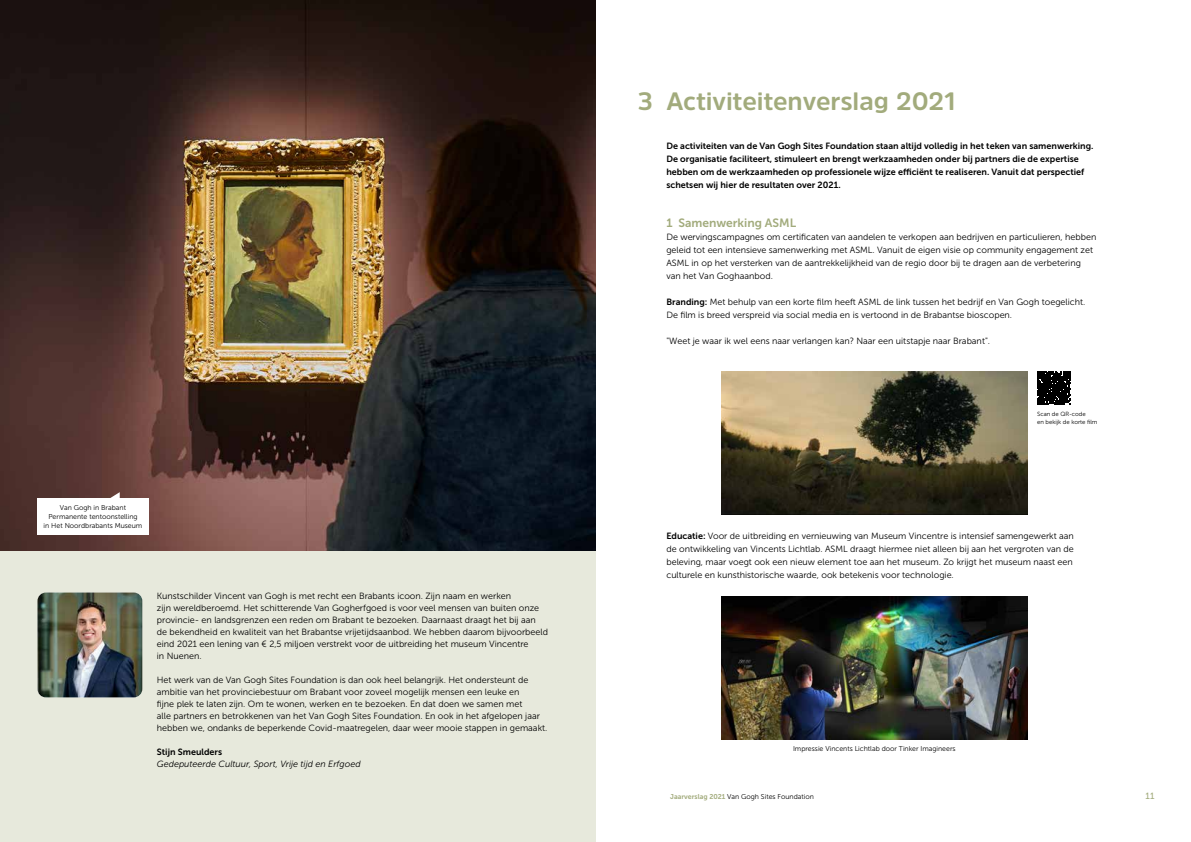
<style>
.page{position:relative;width:1191px;height:842px;background:#fff}
.page>*{position:absolute;margin:0;border:0;box-sizing:border-box;transform-origin:0 0}
.t1{font:700 25px "Amsi Pro";color:#a2ab7c}
.t2{font:12px "Museo Sans 700";color:#a2ab7c}
.t3{font:9px/12px "Museo Sans 300";color:#000}
.t4{font:9px/13px "Museo Sans 700";color:#000}
.t5{font:italic 9px "Museo Sans 300";color:#000}
.t6{font:9px "Museo Sans 500";color:#a2ab7c}
.t7{font:7px/9px "Museo Sans 300";color:#000;text-align:center}
.t8{font:6px/8px "Museo Sans 300";color:#000}
.s1{font-family:"Museo Sans 700"}
.s2{font-family:"Museo Sans 700";color:#a2ab7c}
</style>
<div class="page">
<div style="left:0;top:551px;width:596px;height:291px;background:#e7e9dc"></div>
<img style="left:0;top:0;width:595px;height:551px">
<img style="left:37px;top:592px;width:105px;height:105px">
<img style="left:721px;top:372px;width:306px;height:142px">
<img style="left:721px;top:597px;width:306px;height:142px">
<div style="left:37px;top:498px;width:112px;height:37px;background:#fff"></div>
<svg style="left:110px;top:492px;width:10px;height:6px"></svg>
<svg style="left:1037px;top:372px;width:33px;height:33px"></svg>
<p class="t7" style="left:44px;top:503px;width:100px">Van Gogh in Brabant<br>Permanente tentoonstelling<br>in Het Noordbrabants Museum</p>
<p class="t3" style="left:157px;top:590px;width:392px">Kunstschilder Vincent van Gogh is met recht een Brabants icoon. Zijn naam en werken<br>zijn wereldberoemd. Het schitterende Van Gogherfgoed is voor veel mensen van buiten onze provincie- en landsgrenzen een reden om Brabant te bezoeken. Daarnaast draagt het bij aan de bekendheid en kwaliteit van het Brabantse vrijetijdsaanbod. We hebben daarom bijvoorbeeld eind 2021 een lening van € 2,5 miljoen verstrekt voor de uitbreiding het museum Vincentre<br>in Nuenen.</p>
<p class="t3" style="left:157px;top:674px;width:392px">Het werk van de Van Gogh Sites Foundation is dan ook heel belangrijk. Het ondersteunt de ambitie van het provinciebestuur om Brabant voor zoveel mogelijk mensen een leuke en<br>fijne plek te laten zijn. Om te wonen, werken en te bezoeken. En dat doen we samen met<br>alle partners en betrokkenen van het Van Gogh Sites Foundation. En ook in het afgelopen jaar hebben we, ondanks de beperkende Covid-maatregelen, daar weer mooie stappen in gemaakt.</p>
<p class="t4" style="left:157px;top:746px;width:67px">Stijn Smeulders</p>
<p class="t5" style="left:157px;top:759px;width:205px">Gedeputeerde Cultuur, Sport, Vrije tijd en Erfgoed</p>
<h1 class="t1" style="left:638px;top:84px;width:320px">3 Activiteitenverslag 2021</h1>
<p class="t4" style="left:666px;top:139px;width:429px">De activiteiten van de Van Gogh Sites Foundation staan altijd volledig in het teken van samenwerking.<br>De organisatie faciliteert, stimuleert en brengt werkzaamheden onder bij partners die de expertise hebben om de werkzaamheden op professionele wijze efficiënt te realiseren. Vanuit dat perspectief schetsen wij hier de resultaten over 2021.</p>
<h2 class="t2" style="left:666px;top:216px;width:131px">1 Samenwerking ASML</h2>
<p class="t3" style="left:666px;top:230px;width:431px;line-height:13px">De wervingscampagnes om certificaten van aandelen te verkopen aan bedrijven en particulieren, hebben geleid tot een intensieve samenwerking met ASML. Vanuit de eigen visie op community engagement zet ASML in op het versterken van de aantrekkelijkheid van de regio door bij te dragen aan de verbetering van het Van Goghaanbod.</p>
<p class="t3" style="left:666px;top:295px;width:420px;line-height:13px"><span class="s1">Branding:</span> Met behulp van een korte film heeft ASML de link tussen het bedrijf en Van Gogh toegelicht.<br>De film is breed verspreid via social media en is vertoond in de Brabantse bioscopen.</p>
<p class="t3" style="left:666px;top:335px;width:325px">"Weet je waar ik wel eens naar verlangen kan? Naar een uitstapje naar Brabant".</p>
<p class="t8" style="left:1037px;top:410px;width:62px">Scan de QR-code<br>en bekijk de korte film</p>
<p class="t3" style="left:666px;top:529px;width:409px;line-height:13px;text-align:justify"><span class="s1">Educatie:</span> Voor de uitbreiding en vernieuwing van Museum Vincentre is intensief samengewerkt aan de ontwikkeling van Vincents Lichtlab. ASML draagt hiermee niet alleen bij aan het vergroten van de beleving, maar voegt ook een nieuw element toe aan het museum. Zo krijgt het museum naast een culturele en kunsthistorische waarde, ook betekenis voor technologie.</p>
<p class="t7" style="left:793px;top:744px;width:164px">Impressie Vincents Lichtlab door Tinker Imagineers</p>
<p class="t7" style="left:670px;top:792px;width:145px"><span class="s2">Jaarverslag 2021</span> Van Gogh Sites Foundation</p>
<p class="t6" style="left:1145px;top:791px;width:10px">11</p>
</div>
